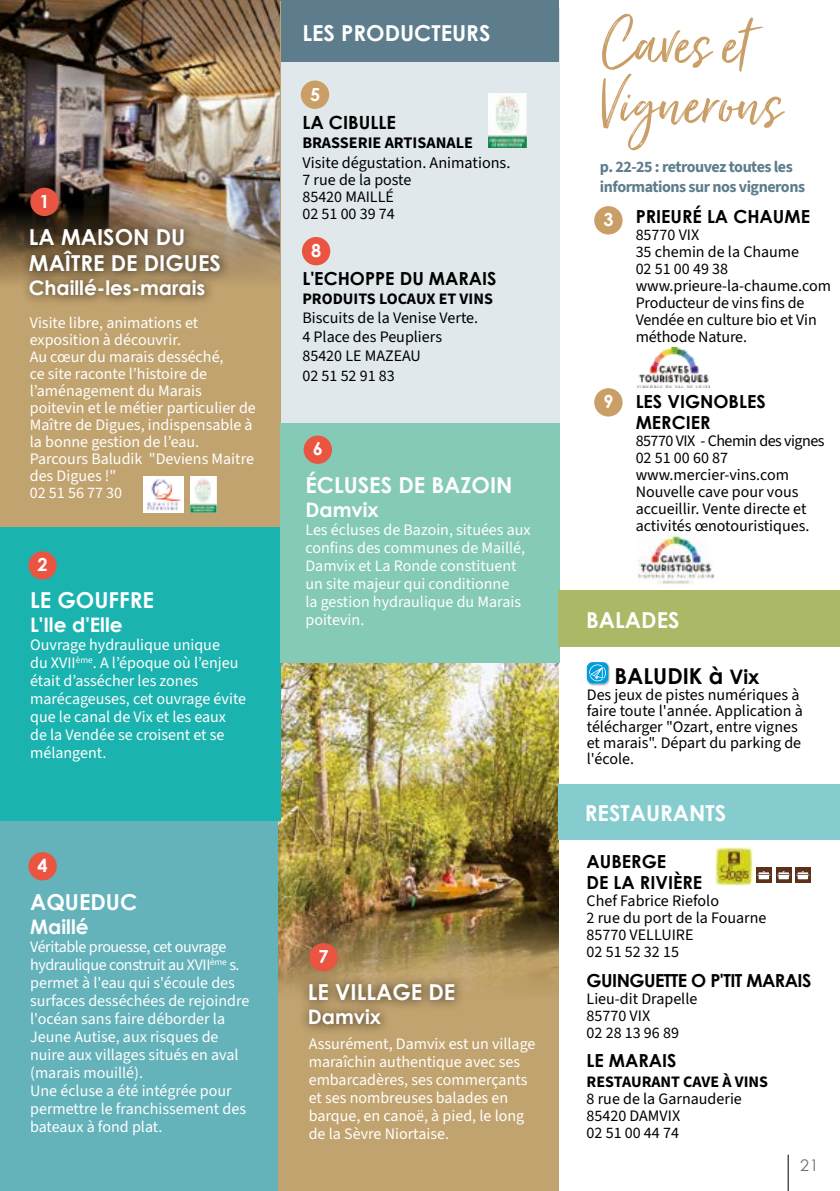
<style>
.page{position:relative;width:840px;height:1191px;background:#fff}
.page>*{position:absolute;margin:0;border:0;box-sizing:border-box;transform-origin:0 0}
.t1{font:78px/60px "Just Lovely";color:#ca9e67}
.t2{font:700 22px/26.4px "Century Gothic";color:#fff}
.t3{font:700 22px "Century Gothic";color:#000}
.t4{font:700 20px "Century Gothic";color:#fff}
.t5{font:700 18.2px "Century Gothic";color:#000}
.t6{font:700 18px/21.6px "Century Gothic";color:#000}
.t7{font:700 18px "Century Gothic";letter-spacing:-.03em;color:#000}
.t8{font:700 18px "Century Gothic";color:#fff}
.t9{font:16.2px "Source Sans 3";color:#000}
.t10{font:700 16.2px "Source Sans 3";color:#000}
.t11{font:16px/18px "Source Sans 3";color:#fff}
.t12{font:16px/17px "Source Sans 3";color:#000}
.t13{font:700 16px/19.2px "Source Sans 3";letter-spacing:-.03em;color:#5d7d8d}
.t14{font:700 16px "Source Sans 3";color:#000}
.t15{font:16px "Century Gothic";color:#706f6f}
.s1{font-size:20px}
</style>
<div class="page">
<div style="left:594px;top:206px;width:28px;height:28px;background:#ca9e67;border-radius:50%"></div>
<div style="left:594px;top:388px;width:28px;height:28px;background:#ca9e67;border-radius:50%"></div>
<div style="left:276px;top:9px;width:283px;height:519px;background:#e0e8ec"></div>
<div style="left:276px;top:0;width:282px;height:61px;background:#5d7d8d"></div>
<div style="left:0;top:819px;width:280px;height:372px;background:#64b2ba"></div>
<div style="left:0;top:1px;width:280px;height:527px;background:#c1a36f"></div>
<div style="left:279px;top:715px;width:279px;height:476px;background:#c1a36f"></div>
<img style="left:0;top:0;width:280px;height:282px">
<img style="left:279px;top:662px;width:279px;height:327px">
<div style="left:30px;top:188px;width:29px;height:28px;background:#ea5542;border-radius:50%"></div>
<div style="left:309px;top:943px;width:28px;height:28px;background:#ea5542;border-radius:50%"></div>
<div style="left:302px;top:237px;width:28px;height:28px;background:#ea5542;border-radius:50%"></div>
<div style="left:20px;top:219px;width:211px;height:87px;background:#000;opacity:.75"></div>
<div style="left:299px;top:974px;width:166px;height:62px;background:#000;opacity:.75"></div>
<div style="left:0;top:527px;width:280px;height:294px;background:#1bb3af"></div>
<div style="left:280px;top:423px;width:279px;height:239px;background:#85c9b7"></div>
<div style="left:28px;top:551px;width:29px;height:28px;background:#ea5542;border-radius:50%"></div>
<div style="left:303px;top:435px;width:29px;height:29px;background:#ea5542;border-radius:50%"></div>
<div style="left:28px;top:852px;width:29px;height:28px;background:#ea5542;border-radius:50%"></div>
<div style="left:300px;top:81px;width:29px;height:28px;background:#ca9e67;border-radius:50%"></div>
<div style="left:558px;top:784px;width:281px;height:56px;background:#85cccf"></div>
<div style="left:558px;top:590px;width:281px;height:56px;background:#abb865"></div>
<img style="left:637px;top:347px;width:72px;height:40px">
<img style="left:637px;top:534px;width:76px;height:51px">
<img style="left:715px;top:848px;width:37px;height:37px">
<div style="left:755px;top:867px;width:16px;height:16px;background:#5d3118"></div>
<svg style="left:757px;top:871px;width:13px;height:8px"></svg>
<svg style="left:776px;top:867px;width:15px;height:16px"></svg>
<svg style="left:776px;top:871px;width:13px;height:8px"></svg>
<div style="left:794px;top:867px;width:16px;height:16px;background:#5d3118"></div>
<svg style="left:796px;top:871px;width:13px;height:8px"></svg>
<div style="left:143px;top:476px;width:41px;height:36px;background:#fff"></div>
<img style="left:147px;top:479px;width:34px;height:31px">
<img style="left:190px;top:476px;width:26px;height:37px">
<img style="left:488px;top:94px;width:38px;height:54px">
<div style="left:586px;top:661px;width:23px;height:24px;background:#000;opacity:.3"></div>
<svg style="left:586px;top:662px;width:22px;height:21px"></svg>
<svg style="left:589px;top:664px;width:16px;height:17px"></svg>
<hr style="left:787px;top:1154px;width:1px;height:37px;background:#000">
<p class="t8" style="left:40px;top:187px;width:12px">1</p>
<h2 class="t2" style="left:29px;top:222px;width:193px">LA MAISON DU<br>MAÎTRE DE DIGUES</h2>
<p class="t4" style="left:29px;top:273px;width:178px">Chaillé-les-marais</p>
<p class="t11" style="left:30px;top:315px;width:227px;line-height:17px">Visite libre, animations et exposition à découvrir.<br>Au cœur du marais desséché,<br>ce site raconte l’histoire de l’aménagement du Marais poitevin et le métier particulier de<br>Maître de Digues, indispensable à la bonne gestion de l’eau.<br>Parcours Baludik "Deviens Maitre des Digues !"<br>02 51 56 77 30</p>
<p class="t8" style="left:38px;top:550px;width:12px">2</p>
<h2 class="t2" style="left:30px;top:586px;width:125px">LE GOUFFRE</h2>
<p class="t4" style="left:30px;top:610px;width:94px">L'Ile d'Elle</p>
<p class="t11" style="left:30px;top:636px;width:217px">Ouvrage hydraulique unique<br>du XVII<sup>ème</sup>. A l’époque où l’enjeu était d’assécher les zones marécageuses, cet ouvrage évite que le canal de Vix et les eaux de la Vendée se croisent et se mélangent.</p>
<p class="t8" style="left:38px;top:851px;width:12px">4</p>
<h2 class="t2" style="left:30px;top:888px;width:108px">AQUEDUC</h2>
<p class="t4" style="left:30px;top:912px;width:60px">Maillé</p>
<p class="t11" style="left:30px;top:938px;width:220px">Véritable prouesse, cet ouvrage hydraulique construit au XVII<sup>ème</sup> s. permet à l'eau qui s'écoule des surfaces desséchées de rejoindre l'océan sans faire déborder la<br>Jeune Autise, aux risques de nuire aux villages situés en aval (marais mouillé).<br>Une écluse a été intégrée pour permettre le franchissement des bateaux à fond plat.</p>
<h2 class="t2" style="left:302px;top:18px;width:189px">LES PRODUCTEURS</h2>
<p class="t8" style="left:310px;top:80px;width:12px">5</p>
<p class="t5" style="left:302px;top:108px;width:95px">LA CIBULLE</p>
<p class="t10" style="left:302px;top:132px;width:172px">BRASSERIE ARTISANALE</p>
<p class="t9" style="left:302px;top:151px;width:209px">Visite dégustation. Animations.</p>
<p class="t12" style="left:302px;top:171px;width:110px">7 rue de la poste<br>85420 MAILLÉ<br>02 51 00 39 74</p>
<p class="t8" style="left:311px;top:237px;width:12px">8</p>
<p class="t6" style="left:302px;top:266px;width:196px">L'ECHOPPE DU MARAIS</p>
<p class="t14" style="left:302px;top:288px;width:192px">PRODUITS LOCAUX ET VINS</p>
<p class="t12" style="left:302px;top:308px;width:177px;line-height:19.2px">Biscuits de la Venise Verte.<br>4 Place des Peupliers<br>85420 LE MAZEAU<br>02 51 52 91 83</p>
<p class="t8" style="left:313px;top:435px;width:12px">6</p>
<h2 class="t2" style="left:305px;top:470px;width:208px">ÉCLUSES DE BAZOIN</h2>
<p class="t4" style="left:305px;top:494px;width:75px">Damvix</p>
<p class="t11" style="left:305px;top:521px;width:227px">Les écluses de Bazoin, situées aux confins des communes de Maillé,<br>Damvix et La Ronde constituent un site majeur qui conditionne<br>la gestion hydraulique du Marais poitevin.</p>
<p class="t8" style="left:318px;top:943px;width:12px">7</p>
<h2 class="t2" style="left:307px;top:978px;width:149px">LE VILLAGE DE</h2>
<p class="t4" style="left:307px;top:1001px;width:75px">Damvix</p>
<p class="t11" style="left:308px;top:1035px;width:228px">Assurément, Damvix est un village maraîchin authentique avec ses embarcadères, ses commerçants et ses nombreuses balades en barque, en canoë, à pied, le long de la Sèvre Niortaise.</p>
<h1 class="t1" style="left:599px;top:18px;width:183px">Caves et<br>Vignerons</h1>
<p class="t13" style="left:599px;top:158px;width:206px">p. 22-25 : retrouvez toutes les informations sur nos vignerons</p>
<p class="t8" style="left:603px;top:206px;width:12px">3</p>
<p class="t8" style="left:603px;top:388px;width:12px">9</p>
<p class="t6" style="left:635px;top:204px;width:176px">PRIEURÉ LA CHAUME</p>
<p class="t12" style="left:635px;top:226px;width:197px">85770 VIX<br>35 chemin de la Chaume<br>02 51 00 49 38 www.prieure-la-chaume.com<br>Producteur de vins fins de<br>Vendée en culture bio et Vin méthode Nature.</p>
<p class="t6" style="left:635px;top:389px;width:131px">LES VIGNOBLES<br>MERCIER</p>
<p class="t12" style="left:635px;top:433px;width:190px">85770 VIX - Chemin des vignes<br>02 51 00 60 87 www.mercier-vins.com<br>Nouvelle cave pour vous accueillir. Vente directe et activités œnotouristiques.</p>
<h2 class="t2" style="left:586px;top:605px;width:95px">BALADES</h2>
<h2 class="t3" style="left:614px;top:659px;width:146px">BALUDIK à <span class="s1">Vix</span></h2>
<p class="t12" style="left:586px;top:687px;width:217px;line-height:16px">Des jeux de pistes numériques à faire toute l'année. Application à télécharger "Ozart, entre vignes et marais". Départ du parking de l'école.</p>
<h2 class="t2" style="left:584px;top:799px;width:143px">RESTAURANTS</h2>
<p class="t6" style="left:586px;top:849px;width:117px">AUBERGE<br>DE LA RIVIÈRE</p>
<p class="t12" style="left:586px;top:893px;width:181px">Chef Fabrice Riefolo<br>2 rue du port de la Fouarne<br>85770 VELLUIRE<br>02 51 52 32 15</p>
<p class="t7" style="left:586px;top:966px;width:226px">GUINGUETTE O P'TIT MARAIS</p>
<p class="t12" style="left:586px;top:990px;width:112px">Lieu-dit Drapelle<br>85770 VIX<br>02 28 13 96 89</p>
<p class="t6" style="left:586px;top:1049px;width:91px">LE MARAIS</p>
<p class="t14" style="left:586px;top:1070px;width:183px">RESTAURANT CAVE À VINS</p>
<p class="t12" style="left:586px;top:1090px;width:157px">8 rue de la Garnauderie<br>85420 DAMVIX<br>02 51 00 44 74</p>
<p class="t15" style="left:799px;top:1154px;width:20px">21</p>
</div>
